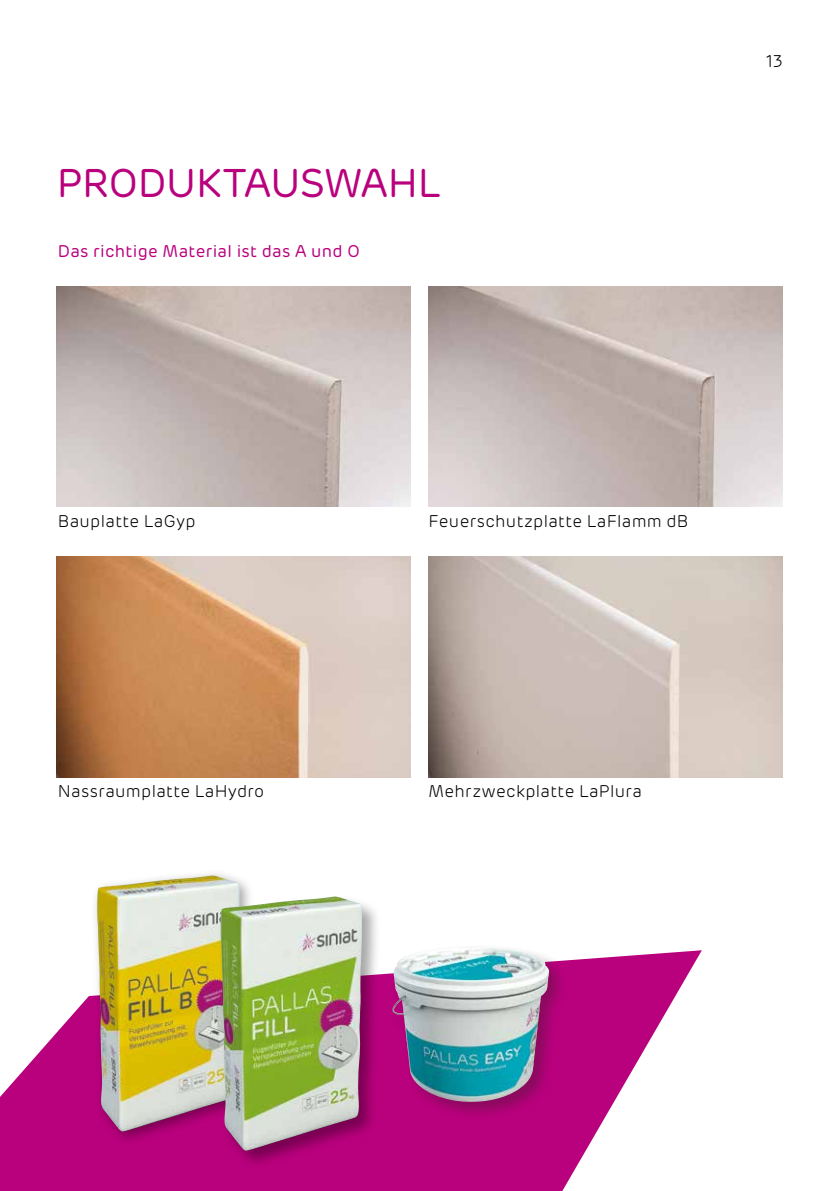
<style>
.page{position:relative;width:840px;height:1191px;background:#fff}
.page>*{position:absolute;margin:0;border:0;box-sizing:border-box;transform-origin:0 0}
.t1{font:40px "Rubrik";letter-spacing:-.005em;color:#b9007d}
.t2{font:300 17px "Rubrik";letter-spacing:.02em;color:#000}
.t3{font:17px "Rubrik";letter-spacing:.015em;color:#b9007d}
</style>
<div class="page">
<svg style="left:0;top:950px;width:701px;height:241px;fill:#b9007d"></svg>
<img style="left:57px;top:286px;width:353px;height:221px">
<img style="left:57px;top:556px;width:353px;height:221px">
<img style="left:428px;top:286px;width:354px;height:221px">
<img style="left:428px;top:556px;width:354px;height:221px">
<div style="left:90px;top:869px;width:164px;height:276px;background:#000;opacity:.36"></div>
<img style="left:96px;top:875px;width:144px;height:256px">
<div style="left:217px;top:894px;width:164px;height:274px;background:#000;opacity:.35"></div>
<img style="left:220px;top:896px;width:142px;height:254px">
<div style="left:390px;top:944px;width:177px;height:176px;background:#501738;opacity:.45"></div>
<img style="left:392px;top:947px;width:80px;height:154px">
<h1 class="t1" style="left:57px;top:159px;width:384px">Produktauswah l</h1>
<p class="t3" style="left:58px;top:241px;width:301px">Das richtige Material ist das A und O</p>
<p class="t2" style="left:765px;top:51px;width:19px">13</p>
<p class="t2" style="left:58px;top:511px;width:139px">Bauplatte LaGyp</p>
<p class="t2" style="left:58px;top:781px;width:208px">Nassraumplatte LaHydro</p>
<p class="t2" style="left:428px;top:511px;width:261px">Feuerschutzplatte LaFlamm dB</p>
<p class="t2" style="left:428px;top:781px;width:215px">Mehrzweckplatte LaPlura</p>
</div>
